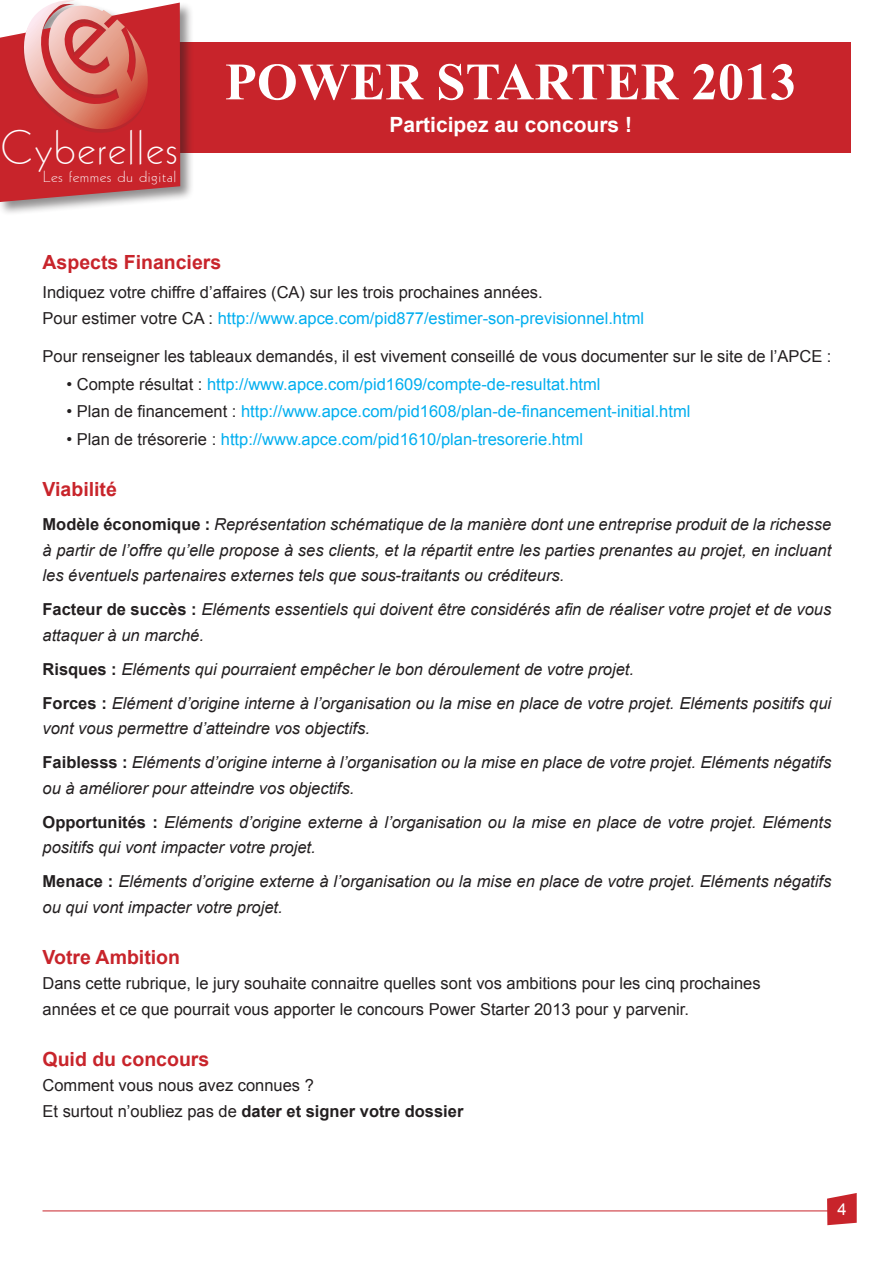
<style>
.page{position:relative;width:893px;height:1263px;background:#fff}
.page>*{position:absolute;margin:0;border:0;box-sizing:border-box;transform-origin:0 0}
.t1{font:700 52.5px "Times New Roman";color:#fff}
.t2{font:46.65px "Geometric 231 BT Light C";letter-spacing:.04em;color:#fff}
.t3{font:700 21px "Arial";color:#fff}
.t4{font:700 19.5px "Arial";color:#c8242b}
.t5{font:italic 16.5px/25.5px "Arial";color:#231f20}
.t6{font:16.5px "Arial";color:#231f20}
.t7{font:16.5px "Arial";color:#00aeef}
.t8{font:700 16.5px "Arial";color:#231f20}
.t9{font:16.5px "Arial";color:#fff}
.t10{font:15.6px "Geometric 231 BT Light C";letter-spacing:.03em;color:#fff;scale:1.14 1}
.s1{color:#231f20}
.s2{font-weight:700;font-style:normal}
.s3{font-weight:400}
</style>
<div class="page">
<svg style="left:827px;top:1193px;width:30px;height:32px"></svg>
<hr style="left:43px;top:1210px;width:790px;height:1px;background:#c8242b">
<div style="left:171px;top:43px;width:679px;height:110px;background:#c8242b"></div>
<div style="left:0;top:0;width:194px;height:216px;background:#231f20;opacity:.5"></div>
<svg style="left:0;top:0;width:180px;height:202px;background:#d15757"></svg>
<p class="t2" style="left:1px;top:118px;width:178px">Cyberelles</p>
<p class="t10" style="left:43px;top:166px;width:119px">Les femmes du digital</p>
<p class="t1" style="left:225px;top:45px;width:573px">POWER STARTER 2013</p>
<p class="t3" style="left:389px;top:111px;width:244px">Participez au concours !</p>
<p class="t4" style="left:43px;top:249px;width:180px">Aspects Financiers</p>
<p class="t6" style="left:43px;top:282px;width:502px">Indiquez votre chiffre d’affaires (CA) sur les trois prochaines années.</p>
<p class="t7" style="left:43px;top:307px;width:603px"><span class="s1">Pour estimer votre CA :</span> http://www.apce.com/pid877/estimer-son-previsionnel.html</p>
<p class="t6" style="left:43px;top:346px;width:790px">Pour renseigner les tableaux demandés, il est vivement conseillé de vous documenter sur le site de l’APCE :</p>
<p class="t7" style="left:67px;top:373px;width:535px"><span class="s1">• Compte résultat :</span> http://www.apce.com/pid1609/compte-de-resultat.html</p>
<p class="t7" style="left:67px;top:401px;width:625px"><span class="s1">• Plan de financement :</span> http://www.apce.com/pid1608/plan-de-financement-initial.html</p>
<p class="t7" style="left:67px;top:428px;width:518px"><span class="s1">• Plan de trésorerie :</span> http://www.apce.com/pid1610/plan-tresorerie.html</p>
<p class="t4" style="left:43px;top:476px;width:76px">Viabilité</p>
<p class="t5" style="left:43px;top:512px;width:790px;text-align:justify"><span class="s2">Modèle économique :</span> Représentation schématique de la manière dont une entreprise produit de la richesse à partir de l’offre qu’elle propose à ses clients, et la répartit entre les parties prenantes au projet, en incluant les éventuels partenaires externes tels que sous-traitants ou créditeurs.</p>
<p class="t5" style="left:43px;top:597px;width:790px"><span class="s2">Facteur de succès :</span> Eléments essentiels qui doivent être considérés afin de réaliser votre projet et de vous attaquer à un marché.</p>
<p class="t5" style="left:43px;top:656px;width:593px"><span class="s2">Risques :</span> Eléments qui pourraient empêcher le bon déroulement de votre projet.</p>
<p class="t5" style="left:43px;top:690px;width:790px"><span class="s2">Forces :</span> Elément d’origine interne à l’organisation ou la mise en place de votre projet. Eléments positifs qui vont vous permettre d’atteindre vos objectifs.</p>
<p class="t5" style="left:43px;top:750px;width:790px"><span class="s2">Faiblesss :</span> Eléments d’origine interne à l’organisation ou la mise en place de votre projet. Eléments négatifs ou à améliorer pour atteindre vos objectifs.</p>
<p class="t5" style="left:43px;top:809px;width:790px"><span class="s2">Opportunités :</span> Eléments d’origine externe à l’organisation ou la mise en place de votre projet. Eléments positifs qui vont impacter votre projet.</p>
<p class="t5" style="left:43px;top:869px;width:790px"><span class="s2">Menace :</span> Eléments d’origine externe à l’organisation ou la mise en place de votre projet. Eléments négatifs ou qui vont impacter votre projet.</p>
<p class="t4" style="left:43px;top:944px;width:139px">Votre Ambition</p>
<p class="t6" style="left:43px;top:972px;width:720px">Dans cette rubrique, le jury souhaite connaitre quelles sont vos ambitions pour les cinq prochaines</p>
<p class="t6" style="left:43px;top:998px;width:648px">années et ce que pourrait vous apporter le concours Power Starter 2013 pour y parvenir.</p>
<p class="t4" style="left:43px;top:1046px;width:168px">Quid du concours</p>
<p class="t6" style="left:43px;top:1074px;width:273px">Comment vous nous avez connues ?</p>
<p class="t8" style="left:43px;top:1100px;width:422px"><span class="s3">Et surtout n’oubliez pas de</span> dater et signer votre dossier</p>
<p class="t9" style="left:837px;top:1198px;width:11px">4</p>
</div>
